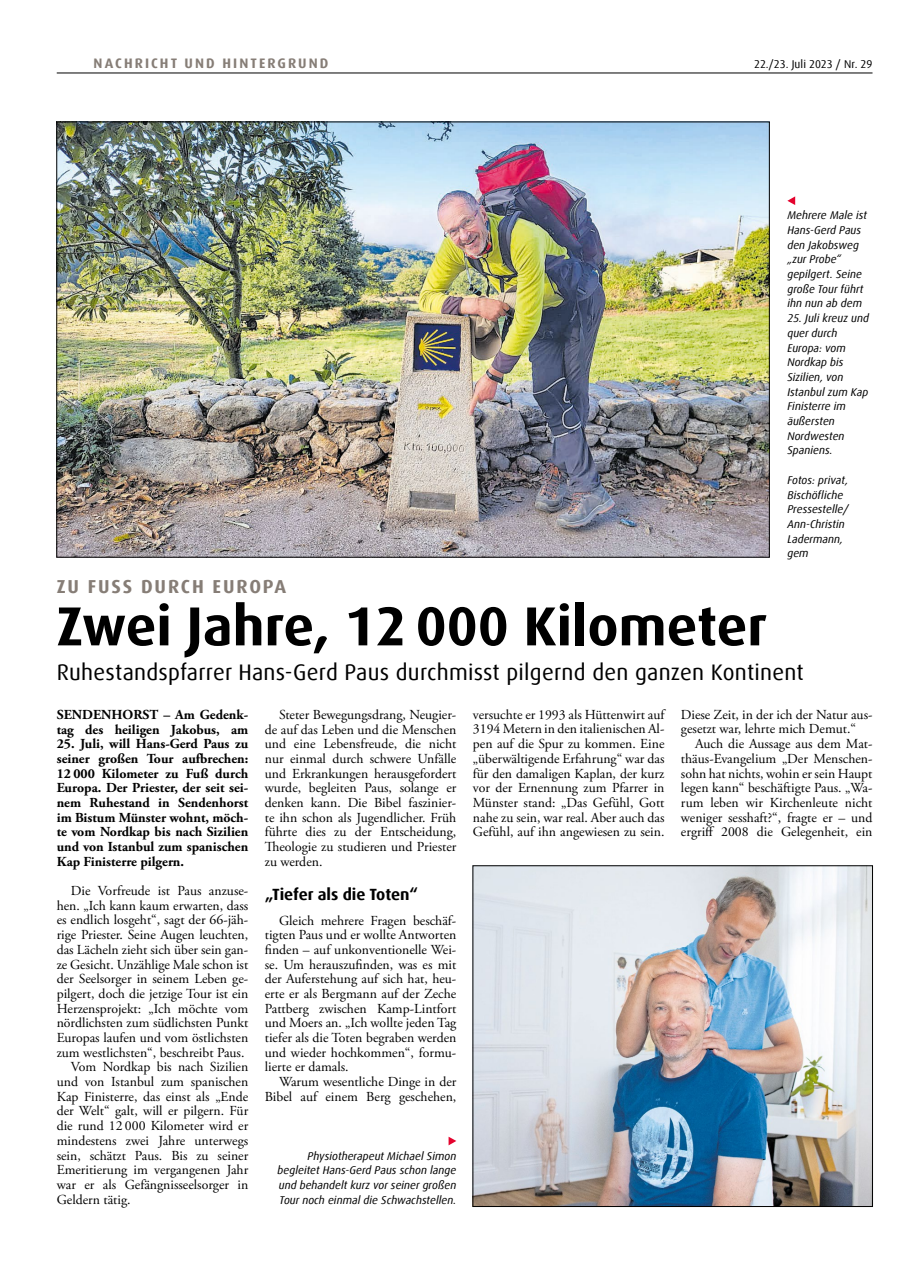
<style>
.page{position:relative;width:908px;height:1276px;background:#fff}
.page>*{position:absolute;margin:0;border:0;box-sizing:border-box;transform-origin:0 0}
.t1{font:700 55px "Dax Offc Pro";color:#000}
.t2{font:22.5px "Dax Offc Pro";letter-spacing:.01em;color:#000}
.t3{font:700 18.75px "Dax Offc Pro";letter-spacing:.1em;color:#867d76}
.t4{font:700 16.25px "Dax Offc Pro";color:#000}
.t5{font:13.75px/14.6px "Adobe Garamond Pro";color:#000;text-align:justify}
.t6{font:700 13.75px/14.6px "Adobe Garamond Pro";color:#000}
.t7{font:700 13.75px "Dax Offc Pro";letter-spacing:.15em;color:#867d76}
.t8{font:italic 11.25px/14.8px "Dax Offc Pro";color:#000}
.t9{font:11.25px "Dax Offc Pro";letter-spacing:.005em;color:#000}
</style>
<div class="page">
<hr style="left:57px;top:73px;width:815px;height:1px;background:#000">
<img style="left:474px;top:867px;width:396px;height:337px">
<img style="left:59px;top:124px;width:708px;height:431px">
<svg style="left:787px;top:197px;width:7px;height:8px"></svg>
<svg style="left:448px;top:1136px;width:8px;height:9px"></svg>
<p class="t7" style="left:94px;top:54px;width:236px">NACHRICHT UND HINTERGRUND</p>
<p class="t9" style="left:753px;top:56px;width:120px">22./23. Juli 2023 / Nr. 29</p>
<p class="t8" style="left:787px;top:208px;width:81px">Mehrere Male ist<br>Hans-Gerd Paus den Jakobsweg „zur Probe“ gepilgert. Seine große Tour führt ihn nun ab dem</p>
<p class="t8" style="left:787px;top:311px;width:83px">25. Juli kreuz und quer durch<br>Europa: vom<br>Nordkap bis<br>Sizilien, von<br>Istanbul zum Kap<br>Finisterre im äußersten<br>Nordwesten<br>Spaniens.</p>
<p class="t8" style="left:787px;top:472px;width:63px">Fotos: privat,<br>Bischöfliche<br>Pressestelle/<br>Ann-Christin<br>Ladermann, gem</p>
<h3 class="t3" style="left:57px;top:574px;width:231px">ZU FUSS DURCH EUROPA</h3>
<h1 class="t1" style="left:57px;top:590px;width:711px">Zwei Jahre, 12 000 Kilometer</h1>
<h2 class="t2" style="left:57px;top:657px;width:748px">Ruhestandspfarrer Hans-Gerd Paus durchmisst pilgernd den ganzen Kontinent</h2>
<p class="t5" style="left:265px;top:707px;width:193px;text-indent:14px">Steter Bewegungsdrang, Neugier&shy;de auf das Leben und die Menschen und eine Lebensfreude, die nicht nur einmal durch schwere Unfälle und Erkrankungen herausgefordert wurde, begleiten Paus, solange er denken kann. Die Bibel faszinier&shy;te ihn schon als Jugendlicher. Früh führte dies zu der Entscheidung, Theologie zu studieren und Priester zu werden.</p>
<p class="t4" style="left:265px;top:884px;width:154px">„Tiefer als die Toten“</p>
<p class="t5" style="left:265px;top:913px;width:193px;text-indent:14px">Gleich mehrere Fragen beschäf&shy;tigten Paus und er wollte Antworten finden – auf unkonventionelle Wei&shy;se. Um herauszufinden, was es mit der Auferstehung auf sich hat, heu&shy;erte er als Bergmann auf der Zeche Pattberg zwischen Kamp-Lintfort und Moers an. „Ich wollte jeden Tag tiefer als die Toten begraben werden und wieder hochkommen“, formu&shy;lierte er damals.</p>
<p class="t5" style="left:265px;top:1075px;width:193px;text-align:right">Warum wesentliche Dinge in der<br>Bibel auf einem Berg geschehen,</p>
<p class="t5" style="left:472px;top:707px;width:193px">versuchte er 1993 als Hüttenwirt auf 3194 Metern in den italienischen Al&shy;pen auf die Spur zu kommen. Eine „überwältigende Erfahrung“ war das für den damaligen Kaplan, der kurz vor der Ernennung zum Pfarrer in Münster stand: „Das Gefühl, Gott nahe zu sein, war real. Aber auch das Gefühl, auf ihn angewiesen zu sein.</p>
<p class="t5" style="left:680px;top:707px;width:193px">Diese Zeit, in der ich der Natur aus&shy;gesetzt war, lehrte mich Demut.“</p>
<p class="t6" style="left:57px;top:707px;width:193px">SENDENHORST – Am Gedenk&shy;tag des heiligen Jakobus, am</p>
<p class="t6" style="left:57px;top:737px;width:193px;text-align:justify">25. Juli, will Hans-Gerd Paus zu seiner großen Tour aufbrechen:<br>12 000 Kilometer zu Fuß durch Europa. Der Priester, der seit sei&shy;nem Ruhestand in Sendenhorst im Bistum Münster wohnt, möch&shy;te vom Nordkap bis nach Sizilien und von Istanbul zum spanischen Kap Finisterre pilgern.</p>
<p class="t5" style="left:71px;top:884px;width:179px">Die Vorfreude ist Paus anzuse-</p>
<p class="t5" style="left:57px;top:898px;width:193px">hen. „Ich kann kaum erwarten, dass</p>
<p class="t5" style="left:57px;top:913px;width:193px">es endlich losgeht“, sagt der 66-jäh-</p>
<p class="t5" style="left:57px;top:928px;width:193px">rige Priester. Seine Augen leuchten,</p>
<p class="t5" style="left:57px;top:942px;width:193px">das Lächeln zieht sich über sein gan-</p>
<p class="t5" style="left:57px;top:957px;width:193px">ze Gesicht. Unzählige Male schon ist</p>
<p class="t5" style="left:57px;top:972px;width:193px">der Seelsorger in seinem Leben ge-</p>
<p class="t5" style="left:57px;top:986px;width:193px">pilgert, doch die jetzige Tour ist ein</p>
<p class="t5" style="left:57px;top:1001px;width:193px">Herzensprojekt: „Ich möchte vom</p>
<p class="t5" style="left:57px;top:1016px;width:193px">nördlichsten zum südlichsten Punkt</p>
<p class="t5" style="left:57px;top:1030px;width:193px">Europas laufen und vom östlichsten</p>
<p class="t5" style="left:57px;top:1045px;width:189px">zum westlichsten“, beschreibt Paus.</p>
<p class="t5" style="left:71px;top:1060px;width:179px">Vom Nordkap bis nach Sizilien</p>
<p class="t5" style="left:57px;top:1075px;width:193px">und von Istanbul zum spanischen</p>
<p class="t5" style="left:57px;top:1089px;width:193px">Kap Finisterre, das einst als „Ende</p>
<p class="t5" style="left:57px;top:1104px;width:193px">der Welt“ galt, will er pilgern. Für</p>
<p class="t5" style="left:57px;top:1119px;width:193px">die rund 12 000 Kilometer wird er</p>
<p class="t5" style="left:57px;top:1133px;width:193px">mindestens zwei Jahre unterwegs</p>
<p class="t5" style="left:57px;top:1148px;width:193px">sein, schätzt Paus. Bis zu seiner</p>
<p class="t5" style="left:57px;top:1163px;width:193px">Emeritierung im vergangenen Jahr</p>
<p class="t5" style="left:57px;top:1177px;width:193px">war er als Gefängnisseelsorger in</p>
<p class="t5" style="left:57px;top:1192px;width:75px">Geldern tätig.</p>
<p class="t5" style="left:680px;top:737px;width:193px;text-indent:14px">Auch die Aussage aus dem Mat&shy;thäus-Evangelium „Der Menschen&shy;sohn hat nichts, wohin er sein Haupt legen kann“ beschäftigte Paus. „Wa&shy;rum leben wir Kirchenleute nicht weniger sesshaft?“, fragte er – und ergriff 2008 die Gelegenheit, ein</p>
<p class="t8" style="left:277px;top:1148px;width:180px;text-align:justify;text-indent:30px">Physiotherapeut Michael Simon begleitet Hans-Gerd Paus schon lange und behandelt kurz vor seiner großen Tour noch einmal die Schwachstellen.</p>
</div>
